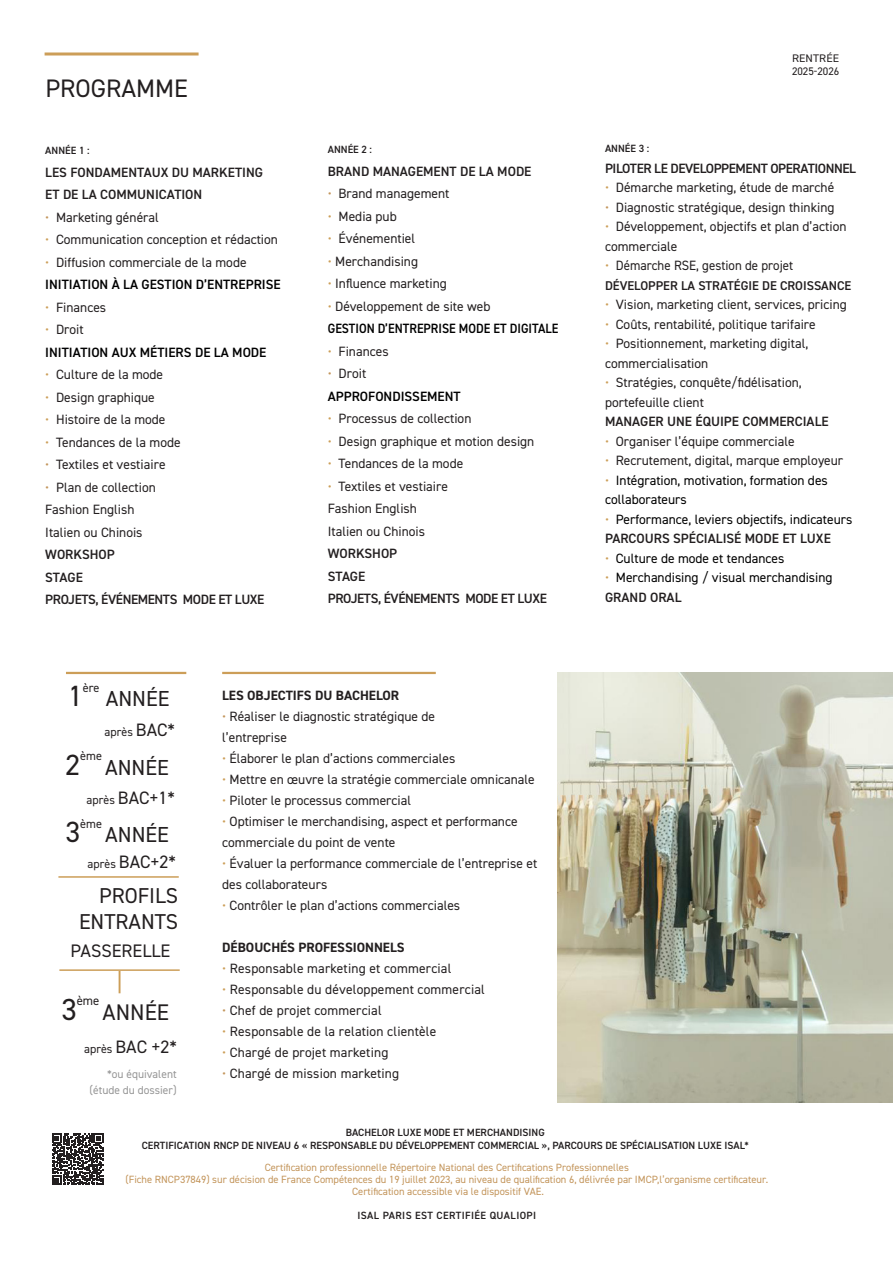
<style>
.page{position:relative;width:893px;height:1263px;background:#fff}
.page>*{position:absolute;margin:0;border:0;box-sizing:border-box;transform-origin:0 0}
.t1{font:30.6px "DIN2014";color:#231f20}
.t2{font:29.25px "DIN2014";color:#231f20}
.t3{font:25.35px "DIN2014";color:#231f20}
.t4{font:22.65px "DIN2014";color:#231f20}
.t5{font:21.75px "DIN2014";color:#231f20}
.t6{font:21.6px/25.8px "DIN2014";color:#231f20;text-align:right}
.t7{font:18.15px "DIN2014";color:#231f20}
.t8{font:18px "DIN2014";color:#231f20}
.t9{font:13.5px/22.5px "DIN2014";color:#231f20}
.t10{font:13.5px/19.5px "DIN2014";color:#000}
.t11{font:600 13.5px/22.5px "DIN2014";color:#000001}
.t12{font:600 13.5px/22.5px "DIN2014";letter-spacing:-.03em;color:#231f20}
.t13{font:600 13.5px/22.5px "DIN2014";letter-spacing:-.01em;color:#231f20}
.t14{font:600 13.5px/22.5px "DIN2014";color:#000001;scale:.92 1}
.t15{font:700 13.5px "DIN2014";color:#231f20}
.t16{font:13.5px "DIN2014";color:#231f20;scale:.96 1}
.t17{font:600 12.75px "DIN2014";color:#231f20}
.t18{font:12.75px "DIN2014";color:#231f20}
.t19{font:12.3px "DIN2014";color:#231f20}
.t20{font:12px "DIN2014";color:#231f20}
.t21{font:11.55px/16px "DIN2014";color:#969696;text-align:right}
.t22{font:10.95px/12.8px "DIN2014";letter-spacing:.005em;color:#231f20;scale:1.06 1}
.t23{font:10.5px/12px "DIN2014";color:#c3955b;text-align:center}
.t24{font:600 10.5px/12.6px "DIN2014";color:#231f20;text-align:center}
.t25{font:600 10.5px "DIN2014";letter-spacing:.04em;color:#231f20}
.s1{color:#c3955b}
.s2{color:#cc9e58}
.s3{font-weight:400;color:#cc9e58}
.s4{font-weight:400;color:#231f20}
.s5{font-weight:400;color:#c3955b}
.s6{font-size:18px}
.s7{font-size:12px}
.s8{font-weight:600;color:#231f20}
</style>
<div class="page">
<hr style="left:45px;top:53px;width:154px;height:3px;background:#cc9e58">
<hr style="left:66px;top:672px;width:120px;height:2px;background:#cc9e58">
<hr style="left:119px;top:971px;width:2px;height:22px;background:#cc9e58">
<hr style="left:222px;top:672px;width:214px;height:2px;background:#cc9e58">
<svg style="left:52px;top:1133px;width:51px;height:52px"></svg>
<hr style="left:58px;top:876px;width:121px;height:2px;background:#cc9e58">
<hr style="left:59px;top:969px;width:121px;height:2px;background:#cc9e58">
<img style="left:557px;top:673px;width:336px;height:429px">
<h3 class="t3" style="left:45px;top:72px;width:144px">PROGRAMME</h3>
<p class="t24" style="left:45px;top:144px;width:46px">ANNÉE 1 :</p>
<p class="t13" style="left:45px;top:160px;width:219px">LES FONDAMENTAUX DU MARKETING<br>ET DE LA COMMUNICATION</p>
<p class="t9" style="left:45px;top:205px;width:115px"><span class="s1">•</span> Marketing général</p>
<p class="t9" style="left:45px;top:228px;width:234px"><span class="s2">•</span> Communication conception et rédaction</p>
<p class="t11" style="left:45px;top:250px;width:237px"><span class="s3">•</span> <span class="s4">Diffusion commerciale de la mode<br></span>INITIATION À LA GESTION D’ENTREPRISE</p>
<p class="t9" style="left:45px;top:295px;width:62px"><span class="s2">•</span> Finances</p>
<p class="t11" style="left:45px;top:318px;width:223px"><span class="s3">•</span> <span class="s4">Droit<br></span>INITIATION AUX MÉTIERS DE LA MODE</p>
<p class="t9" style="left:45px;top:363px;width:119px"><span class="s2">•</span> Culture de la mode</p>
<p class="t9" style="left:45px;top:385px;width:111px"><span class="s2">•</span> Design graphique</p>
<p class="t9" style="left:45px;top:408px;width:122px"><span class="s2">•</span> Histoire de la mode</p>
<p class="t9" style="left:45px;top:430px;width:137px"><span class="s2">•</span> Tendances de la mode</p>
<p class="t9" style="left:45px;top:453px;width:122px"><span class="s1">•</span> Textiles et vestiaire</p>
<p class="t9" style="left:45px;top:475px;width:112px"><span class="s1">•</span> Plan de collection<br>Fashion English<br>Italien ou Chinois</p>
<p class="t12" style="left:45px;top:543px;width:221px">WORKSHOP<br>STAGE<br>PROJETS, ÉVÉNEMENTS MODE ET LUXE</p>
<p class="t24" style="left:328px;top:143px;width:46px">ANNÉE 2 :</p>
<p class="t13" style="left:328px;top:160px;width:205px">BRAND MANAGEMENT DE LA MODE</p>
<p class="t9" style="left:328px;top:182px;width:123px"><span class="s1">•</span> Brand management</p>
<p class="t9" style="left:328px;top:205px;width:70px"><span class="s2">•</span> Media pub</p>
<p class="t9" style="left:328px;top:227px;width:89px"><span class="s2">•</span> Événementiel</p>
<p class="t9" style="left:328px;top:250px;width:92px"><span class="s2">•</span> Merchandising</p>
<p class="t9" style="left:328px;top:272px;width:121px"><span class="s2">•</span> Influence marketing</p>
<p class="t14" style="left:328px;top:295px;width:252px"><span class="s3">•</span> <span class="s4">Développement de site web<br></span>GESTION D’ENTREPRISE MODE ET DIGITALE</p>
<p class="t9" style="left:328px;top:340px;width:62px"><span class="s2">•</span> Finances</p>
<p class="t11" style="left:328px;top:362px;width:134px"><span class="s5">•</span> <span class="s4">Droit<br></span>APPROFONDISSEMENT</p>
<p class="t9" style="left:328px;top:407px;width:145px"><span class="s2">•</span> Processus de collection</p>
<p class="t9" style="left:328px;top:430px;width:208px"><span class="s2">•</span> Design graphique et motion design</p>
<p class="t9" style="left:328px;top:452px;width:137px"><span class="s2">•</span> Tendances de la mode</p>
<p class="t9" style="left:328px;top:475px;width:122px"><span class="s2">•</span> Textiles et vestiaire<br>Fashion English<br>Italien ou Chinois</p>
<p class="t12" style="left:328px;top:542px;width:221px">WORKSHOP<br>STAGE<br>PROJETS, ÉVÉNEMENTS MODE ET LUXE</p>
<h2 class="t2" style="left:68px;top:678px;width:16px">1</h2>
<p class="t19" style="left:83px;top:680px;width:18px">ère</p>
<h3 class="t5" style="left:106px;top:685px;width:65px">ANNÉE</h3>
<p class="t20" style="left:105px;top:724px;width:72px">après <span class="s6">BAC*</span></p>
<h2 class="t2" style="left:66px;top:746px;width:16px">2</h2>
<p class="t19" style="left:80px;top:748px;width:23px">ème</p>
<h3 class="t5" style="left:105px;top:754px;width:65px">ANNÉE</h3>
<h3 class="t8" style="left:87px;top:787px;width:90px"><span class="s7">après</span> BAC+1*</h3>
<h2 class="t2" style="left:66px;top:814px;width:16px">3</h2>
<p class="t19" style="left:80px;top:816px;width:23px">ème</p>
<h3 class="t5" style="left:105px;top:821px;width:65px">ANNÉE</h3>
<h3 class="t8" style="left:88px;top:850px;width:90px"><span class="s7">après</span> BAC+2*</h3>
<h3 class="t6" style="left:79px;top:882px;width:101px">PROFILS<br>ENTRANTS</h3>
<h3 class="t7" style="left:71px;top:940px;width:101px">PASSERELLE</h3>
<h1 class="t1" style="left:61px;top:990px;width:17px">3</h1>
<p class="t18" style="left:77px;top:993px;width:24px">ème</p>
<h3 class="t4" style="left:103px;top:998px;width:68px">ANNÉE</h3>
<h3 class="t8" style="left:84px;top:1036px;width:94px"><span class="s7">après</span> BAC +2*</h3>
<p class="t21" style="left:90px;top:1065px;width:89px">*ou équivalent (étude du dossier)</p>
<p class="t15" style="left:222px;top:687px;width:178px">LES OBJECTIFS DU BACHELOR</p>
<p class="t9" style="left:222px;top:706px;width:214px;line-height:21px"><span class="s1">•</span> Réaliser le diagnostic stratégique de l’entreprise</p>
<p class="t9" style="left:222px;top:747px;width:235px"><span class="s2">•</span> Élaborer le plan d’actions commerciales</p>
<p class="t9" style="left:222px;top:768px;width:314px"><span class="s2">•</span> Mettre en œuvre la stratégie commerciale omnicanale</p>
<p class="t9" style="left:222px;top:789px;width:190px"><span class="s2">•</span> Piloter le processus commercial</p>
<p class="t9" style="left:222px;top:811px;width:297px;line-height:21px"><span class="s2">•</span> Optimiser le merchandising, aspect et performance commerciale du point de vente</p>
<p class="t9" style="left:222px;top:853px;width:317px;line-height:21px"><span class="s2">•</span> Évaluer la performance commerciale de l’entreprise et des collaborateurs</p>
<p class="t9" style="left:222px;top:894px;width:240px"><span class="s2">•</span> Contrôler le plan d’actions commerciales</p>
<p class="t15" style="left:222px;top:939px;width:184px">DÉBOUCHÉS PROFESSIONNELS</p>
<p class="t9" style="left:222px;top:957px;width:231px"><span class="s2">•</span> Responsable marketing et commercial</p>
<p class="t9" style="left:222px;top:978px;width:264px"><span class="s2">•</span> Responsable du développement commercial</p>
<p class="t9" style="left:222px;top:999px;width:161px"><span class="s1">•</span> Chef de projet commercial</p>
<p class="t9" style="left:222px;top:1020px;width:216px"><span class="s2">•</span> Responsable de la relation clientèle</p>
<p class="t9" style="left:222px;top:1041px;width:168px"><span class="s2">•</span> Chargé de projet marketing</p>
<p class="t9" style="left:222px;top:1062px;width:178px"><span class="s1">•</span> Chargé de mission marketing</p>
<p class="t22" style="left:792px;top:52px;width:46px">RENTRÉE<br>2025-2026</p>
<p class="t24" style="left:605px;top:142px;width:46px">ANNÉE 3 :</p>
<p class="t12" style="left:605px;top:156px;width:252px">PILOTER LE DEVELOPPEMENT OPERATIONNEL</p>
<p class="t9" style="left:605px;top:176px;width:231px"><span class="s2">•</span> Démarche marketing, étude de marché</p>
<p class="t9" style="left:605px;top:196px;width:231px"><span class="s1">•</span> Diagnostic stratégique, design thinking</p>
<p class="t9" style="left:605px;top:217px;width:243px;line-height:19.5px"><span class="s2">•</span> Développement, objectifs et plan d’action commerciale</p>
<p class="t16" style="left:605px;top:257px;width:197px"><span class="s2">•</span> Démarche RSE, gestion de projet</p>
<p class="t17" style="left:605px;top:277px;width:248px">DÉVELOPPER LA STRATÉGIE DE CROISSANCE</p>
<p class="t9" style="left:605px;top:293px;width:243px"><span class="s2">•</span> Vision, marketing client, services, pricing</p>
<p class="t9" style="left:605px;top:313px;width:212px"><span class="s2">•</span> Coûts, rentabilité, politique tarifaire</p>
<p class="t9" style="left:605px;top:334px;width:205px;line-height:19.5px"><span class="s2">•</span> Positionnement, marketing digital, commercialisation</p>
<p class="t9" style="left:605px;top:373px;width:198px;line-height:19.5px"><span class="s2">•</span> Stratégies, conquête/fidélisation, portefeuille client</p>
<p class="t13" style="left:605px;top:410px;width:225px">MANAGER UNE ÉQUIPE COMMERCIALE</p>
<p class="t9" style="left:605px;top:430px;width:191px"><span class="s2">•</span> Organiser l’équipe commerciale</p>
<p class="t9" style="left:605px;top:449px;width:240px"><span class="s2">•</span> Recrutement, digital, marque employeur</p>
<p class="t10" style="left:605px;top:470px;width:224px"><span class="s2">•</span> Intégration, motivation, formation des collaborateurs</p>
<p class="t10" style="left:605px;top:509px;width:249px"><span class="s2">•</span> Performance, leviers objectifs, indicateurs<br><span class="s8">PARCOURS SPÉCIALISÉ MODE ET LUXE</span></p>
<p class="t10" style="left:605px;top:548px;width:181px"><span class="s2">•</span> Culture de mode et tendances</p>
<p class="t10" style="left:605px;top:568px;width:229px"><span class="s2">•</span> Merchandising / visual merchandising<br><span class="s8">GRAND ORAL</span></p>
<p class="t24" style="left:142px;top:1126px;width:608px">BACHELOR LUXE MODE ET MERCHANDISING<br>CERTIFICATION RNCP DE NIVEAU 6 « RESPONSABLE DU DÉVELOPPEMENT COMMERCIAL », PARCOURS DE SPÉCIALISATION LUXE ISAL*</p>
<p class="t23" style="left:125px;top:1161px;width:644px">Certification professionnelle Répertoire National des Certifications Professionnelles<br>(Fiche RNCP37849) sur décision de France Compétences du 19 juillet 2023, au niveau de qualification 6, délivrée par IMCP,l’organisme certificateur.<br>Certification accessible via le dispositif VAE.</p>
<p class="t25" style="left:357px;top:1209px;width:180px">ISAL PARIS EST CERTIFIÉE QUALIOPI</p>
</div>
